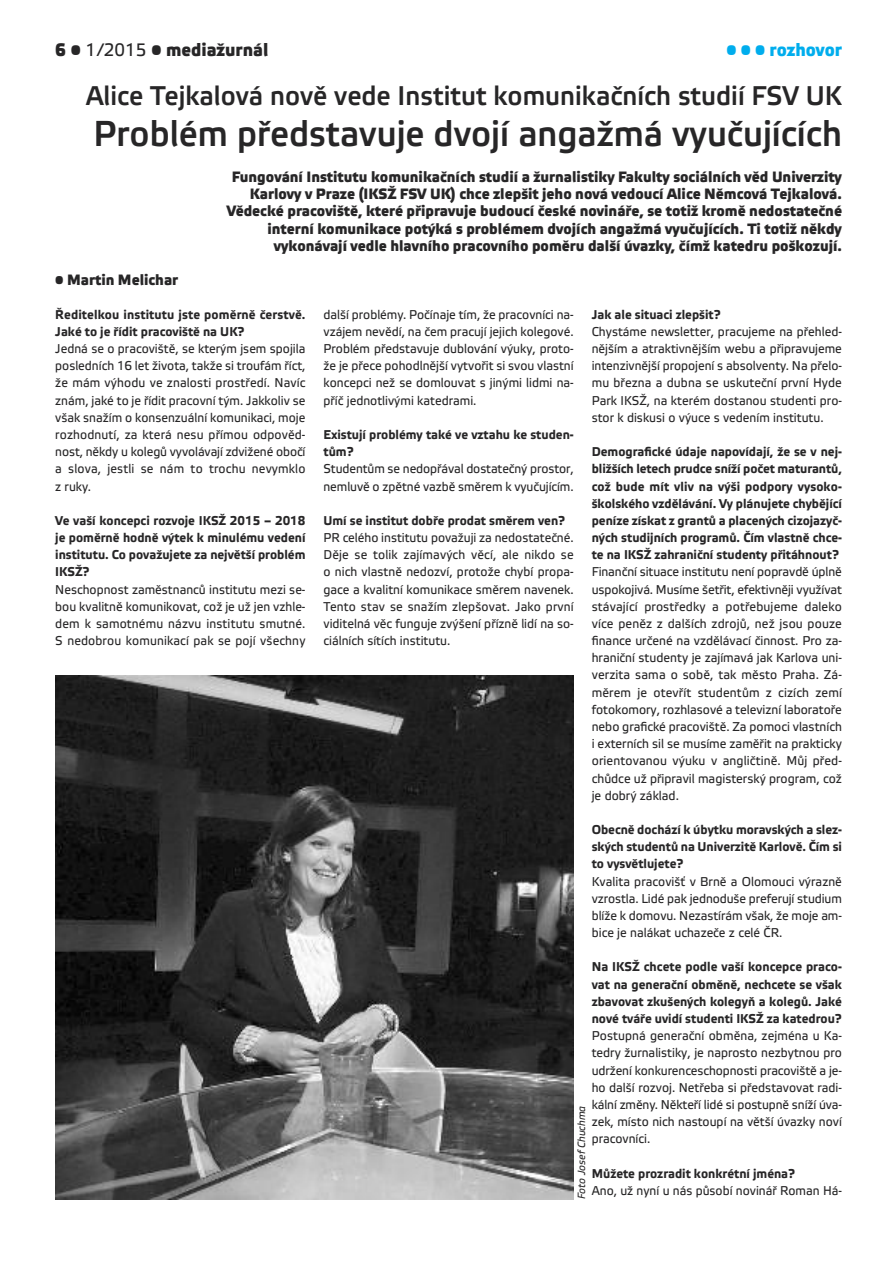
<style>
.page{position:relative;width:893px;height:1263px;background:#fff}
.page>*{position:absolute;margin:0;border:0;box-sizing:border-box;transform-origin:0 0}
.t1{font:500 36px "Etelka";color:#272627;scale:.95 1}
.t2{font:500 27px "Etelka";color:#272627;scale:.95 1}
.t3{font:500 18px "Etelka";color:#272627;scale:.95 1}
.t4{font:500 18px "Etelka";color:#00aded;scale:.95 1}
.t5{font:500 15px/17.1px "Etelka";color:#272627;text-align:right;scale:.95 1}
.t6{font:12.75px/17.1px "Etelka Text";color:#272627;text-align:justify;scale:.95 1}
.t7{font:700 12.75px/17.2px "Etelka Text";color:#272627;text-align:justify;scale:.95 1}
.t8{font:12.75px/17.2px "Etelka Text";color:#272627;text-align:justify;scale:.96 1}
.t9{font:italic 10.5px "Etelka Text";color:#272627;scale:.95 1}
.s1{font-family:"Etelka Text";font-weight:400}
</style>
<div class="page">
<img style="left:55px;top:675px;width:518px;height:524px">
<h3 class="t3" style="left:55px;top:43px;width:226px">6 • <span class="s1">1/2015</span> • mediažurnál</h3>
<h3 class="t4" style="left:727px;top:43px;width:123px">• • • rozhovor</h3>
<h2 class="t2" style="left:86px;top:86px;width:797px">Alice Tejkalová nově vede Institut komunikačních studií FSV UK</h2>
<h1 class="t1" style="left:94px;top:121px;width:789px">Problém představuje dvojí angažmá vyučujících</h1>
<p class="t5" style="left:227px;top:170px;width:649px">Fungování Institutu komunikačních studií a žurnalistiky Fakulty sociálních věd Univerzity Karlovy v Praze (IKSŽ FSV UK) chce zlepšit jeho nová vedoucí Alice Němcová Tejkalová.<br>Vědecké pracoviště, které připravuje budoucí české novináře, se totiž kromě nedostatečné interní komunikace potýká s problémem dvojích angažmá vyučujících. Ti totiž někdy vykonávají vedle hlavního pracovního poměru další úvazky, čímž katedru poškozují.</p>
<p class="t5" style="left:55px;top:273px;width:131px">• Martin Melichar</p>
<p class="t7" style="left:55px;top:307px;width:265px">Ředitelkou institutu jste poměrně čerstvě.<br>Jaké to je řídit pracoviště na UK?</p>
<p class="t6" style="left:55px;top:341px;width:265px">Jedná se o pracoviště, se kterým jsem spojila posledních 16 let života, takže si troufám říct, že mám výhodu ve znalosti prostředí. Navíc znám, jaké to je řídit pracovní tým. Jakkoliv se však snažím o konsenzuální komunikaci, moje rozhodnutí, za která nesu přímou odpověd&shy;nost, někdy u kolegů vyvolávají zdvižené obočí a slova, jestli se nám to trochu nevymklo z ruky.</p>
<p class="t7" style="left:55px;top:513px;width:265px">Ve vaší koncepci rozvoje IKSŽ 2015 – 2018 je poměrně hodně výtek k minulému vedení institutu. Co považujete za největší problém IKSŽ?</p>
<p class="t6" style="left:55px;top:582px;width:265px">Neschopnost zaměstnanců institutu mezi se&shy;bou kvalitně komunikovat, což je už jen vzhle&shy;dem k samotnému názvu institutu smutné.<br>S nedobrou komunikací pak se pojí všechny</p>
<p class="t7" style="left:592px;top:307px;width:137px">Jak ale situaci zlepšit?</p>
<p class="t6" style="left:592px;top:324px;width:265px">Chystáme newsletter, pracujeme na přehled&shy;nějším a atraktivnějším webu a připravujeme intenzivnější propojení s absolventy. Na přelo&shy;mu března a dubna se uskuteční první Hyde Park IKSŽ, na kterém dostanou studenti pro&shy;stor k diskusi o výuce s vedením institutu.</p>
<p class="t7" style="left:592px;top:444px;width:265px">Demografické údaje napovídají, že se v nej&shy;bližších letech prudce sníží počet maturantů, což bude mít vliv na výši podpory vysoko&shy;školského vzdělávání. Vy plánujete chybějící peníze získat z grantů a placených cizojazyč&shy;ných studijních programů. Čím vlastně chce&shy;te na IKSŽ zahraniční studenty přitáhnout?</p>
<p class="t8" style="left:592px;top:564px;width:262px">Finanční situace institutu není popravdě úplně uspokojivá. Musíme šetřit, efektivněji využívat stávající prostředky a potřebujeme daleko více peněz z dalších zdrojů, než jsou pouze finance určené na vzdělávací činnost. Pro za&shy;hraniční studenty je zajímavá jak Karlova uni&shy;verzita sama o sobě, tak město Praha. Zá&shy;měrem je otevřít studentům z cizích zemí fotokomory, rozhlasové a televizní laboratoře nebo grafické pracoviště. Za pomoci vlastních i externích sil se musíme zaměřit na prakticky orientovanou výuku v angličtině. Můj před&shy;chůdce už připravil magisterský program, což je dobrý základ.</p>
<p class="t7" style="left:592px;top:822px;width:265px">Obecně dochází k úbytku moravských a slez&shy;ských studentů na Univerzitě Karlově. Čím si to vysvětlujete?</p>
<p class="t6" style="left:592px;top:874px;width:265px">Kvalita pracovišť v Brně a Olomouci výrazně vzrostla. Lidé pak jednoduše preferují studium blíže k domovu. Nezastírám však, že moje am&shy;bice je nalákat uchazeče z celé ČR.</p>
<p class="t7" style="left:592px;top:960px;width:265px">Na IKSŽ chcete podle vaší koncepce praco&shy;vat na generační obměně, nechcete se však zbavovat zkušených kolegyň a kolegů. Jaké nové tváře uvidí studenti IKSŽ za katedrou?</p>
<p class="t6" style="left:592px;top:1028px;width:265px">Postupná generační obměna, zejména u Ka&shy;tedry žurnalistiky, je naprosto nezbytnou pro udržení konkurenceschopnosti pracoviště a je&shy;ho další rozvoj. Netřeba si představovat radi&shy;kální změny. Někteří lidé si postupně sníží úva&shy;zek, místo nich nastoupí na větší úvazky noví pracovníci.</p>
<p class="t7" style="left:592px;top:1166px;width:216px">Můžete prozradit konkrétní jména?</p>
<p class="t6" style="left:592px;top:1183px;width:265px">Ano, už nyní u nás působí novinář Roman Há-</p>
<p class="t6" style="left:323px;top:307px;width:265px">další problémy. Počínaje tím, že pracovníci na&shy;vzájem nevědí, na čem pracují jejich kolegové.<br>Problém představuje dublování výuky, proto&shy;že je přece pohodlnější vytvořit si svou vlastní koncepci než se domlouvat s jinými lidmi na&shy;příč jednotlivými katedrami.</p>
<p class="t7" style="left:323px;top:427px;width:265px">Existují problémy také ve vztahu ke studen&shy;tům?</p>
<p class="t6" style="left:323px;top:461px;width:265px">Studentům se nedopřával dostatečný prostor, nemluvě o zpětné vazbě směrem k vyučujícím.</p>
<p class="t7" style="left:323px;top:513px;width:256px">Umí se institut dobře prodat směrem ven?</p>
<p class="t6" style="left:323px;top:530px;width:265px">PR celého institutu považuji za nedostatečné.<br>Děje se tolik zajímavých věcí, ale nikdo se o nich vlastně nedozví, protože chybí propa&shy;gace a kvalitní komunikace směrem navenek.<br>Tento stav se snažím zlepšovat. Jako první viditelná věc funguje zvýšení přízně lidí na so&shy;ciálních sítích institutu.</p>
<p class="t9" style="left:578px;top:1199px;width:100px;rotate:-90deg">Foto Josef Chuchma</p>
</div>
